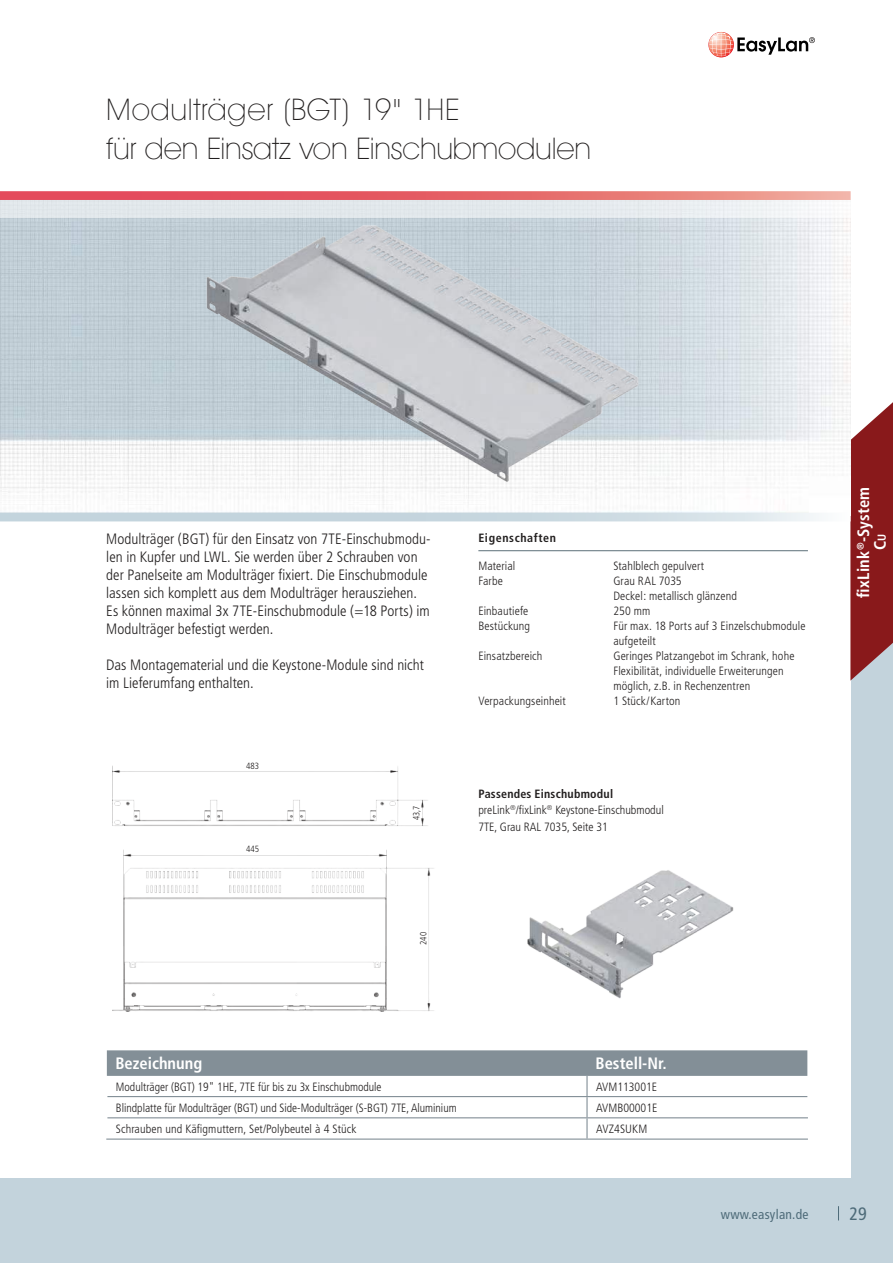
<style>
.page{position:relative;width:893px;height:1263px;background:#c3d3dc}
.page>*{position:absolute;margin:0;border:0;box-sizing:border-box;transform-origin:0 0}
.t1{font:200 30px/39px "Avant Garde IT Cby BT";letter-spacing:-.005em;color:#221f1f}
.t2{font:condensed 18px "Frutiger";color:#4e6b79}
.t3{font:700 condensed 16.5px/16.5px "Frutiger";color:#fff;text-align:center}
.t4{font:300 condensed 15px/18px "Frutiger";color:#221f1f}
.t5{font:condensed 13.5px "Frutiger";letter-spacing:.02em;color:#4e6b79}
.t6{font:300 condensed 12px/15px "Frutiger";letter-spacing:.005em;color:#221f1f}
.t7{font:700 condensed 12px "Frutiger";letter-spacing:.05em;color:#221f1f}
.t8{font:300 condensed 9px "Frutiger";color:#221f1f}
.t9{font:300 condensed 9px "Frutiger";color:#221f1f;scale:.95 1}
.s1{font-weight:700}
.s2{font-size:11.55px}
</style>
<div class="page">
<div style="left:0;top:0;width:850px;height:1178px;background:#fff"></div>
<svg style="left:838px;top:1206px;width:1px;height:14px"></svg>
<div style="left:840px;top:0;width:53px;height:632px;background:#fff"></div>
<svg style="left:850px;top:402px;width:43px;height:279px;background:#953739"></svg>
<img style="left:708px;top:32px;width:18px;height:16px">
<svg style="left:709px;top:33px;width:106px;height:24px"></svg>
<img style="left:0;top:218px;width:851px;height:297px">
<img style="left:0;top:513px;width:850px;height:8px">
<img style="left:113px;top:766px;width:321px;height:245px">
<img style="left:193px;top:218px;width:462px;height:269px">
<img style="left:527px;top:870px;width:207px;height:129px">
<svg style="left:0;top:200px;width:826px;height:18px;background:#e4e9ed"></svg>
<img style="left:0;top:191px;width:851px;height:9px">
<hr style="left:478px;top:550px;width:330px;height:1px;background:#5c6f79">
<svg style="left:106px;top:1050px;width:702px;height:69px"></svg>
<hr style="left:107px;top:1096px;width:480px;height:1px;background:#838f97">
<hr style="left:107px;top:1117px;width:480px;height:1px;background:#838f97">
<hr style="left:587px;top:1117px;width:221px;height:1px;background:#838f97">
<hr style="left:586px;top:1118px;width:2px;height:20px;background:#838f97">
<hr style="left:106px;top:1138px;width:481px;height:2px;background:#838f97">
<hr style="left:587px;top:1138px;width:221px;height:2px;background:#838f97">
<hr style="left:586px;top:1076px;width:2px;height:20px;background:#838f97">
<hr style="left:587px;top:1096px;width:220px;height:1px;background:#838f97">
<hr style="left:586px;top:1097px;width:2px;height:20px;background:#838f97">
<h1 class="t1" style="left:106px;top:93px;width:486px">Modulträger (BGT) 19" 1HE<br>für den Einsatz von Einschubmodulen</h1>
<p class="t4" style="left:106px;top:531px;width:326px">Modulträger (BGT) für den Einsatz von 7TE-Einschubmodu&shy;len in Kupfer und LWL. Sie werden über 2 Schrauben von der Panelseite am Modulträger fixiert. Die Einschubmodule lassen sich komplett aus dem Modulträger herausziehen.<br>Es können maximal 3x 7TE-Einschubmodule (=18 Ports) im Modulträger befestigt werden.</p>
<p class="t4" style="left:106px;top:657px;width:319px">Das Montagematerial und die Keystone-Module sind nicht im Lieferumfang enthalten.</p>
<p class="t8" style="left:246px;top:762px;width:14px">483</p>
<p class="t8" style="left:246px;top:845px;width:14px">445</p>
<p class="t9" style="left:413px;top:820px;width:16px;rotate:-90deg">43,7</p>
<p class="t8" style="left:420px;top:945px;width:14px;rotate:-90deg">240</p>
<p class="t7" style="left:478px;top:533px;width:79px">Eigenschaften</p>
<p class="t6" style="left:478px;top:559px;width:38px">Material</p>
<p class="t6" style="left:613px;top:559px;width:92px">Stahlblech gepulvert</p>
<p class="t6" style="left:478px;top:574px;width:26px">Farbe</p>
<p class="t6" style="left:613px;top:574px;width:125px">Grau RAL 7035<br>Deckel: metallisch glänzend</p>
<p class="t6" style="left:478px;top:604px;width:51px">Einbautiefe</p>
<p class="t6" style="left:613px;top:604px;width:38px">250 mm</p>
<p class="t6" style="left:478px;top:619px;width:53px">Bestückung</p>
<p class="t6" style="left:613px;top:619px;width:194px">Für max. 18 Ports auf 3 Einzelschubmodule aufgeteilt</p>
<p class="t6" style="left:478px;top:649px;width:65px">Einsatzbereich</p>
<p class="t6" style="left:613px;top:649px;width:183px">Geringes Platzangebot im Schrank, hohe<br>Flexibilität, individuelle Erweiterungen möglich, z.B. in Rechenzentren</p>
<p class="t6" style="left:478px;top:694px;width:89px">Verpackungseinheit</p>
<p class="t6" style="left:613px;top:694px;width:69px">1 Stück/Karton</p>
<p class="t6" style="left:478px;top:786px;width:187px;line-height:16.5px"><span class="s1">Passendes Einschubmodul </span>preLink<sup>®</sup>/fixLink<sup>®</sup> Keystone-Einschubmodul<br>7TE, Grau RAL 7035, Seite 31</p>
<h3 class="t3" style="left:856px;top:597px;width:112px;rotate:-90deg">fixLink<sup>®</sup>-System<br>C<span class="s2">U</span></h3>
<h3 class="t3" style="left:115px;top:1056px;width:88px">Bezeichnung</h3>
<h3 class="t3" style="left:595px;top:1056px;width:73px">Bestell-Nr.</h3>
<p class="t6" style="left:116px;top:1080px;width:267px">Modulträger (BGT) 19" 1HE, 7TE für bis zu 3x Einschubmodule</p>
<p class="t6" style="left:596px;top:1080px;width:63px">AVM113001E</p>
<p class="t6" style="left:116px;top:1101px;width:342px">Blindplatte für Modulträger (BGT) und Side-Modulträger (S-BGT) 7TE, Aluminium</p>
<p class="t6" style="left:596px;top:1101px;width:63px">AVMB00001E</p>
<p class="t6" style="left:116px;top:1122px;width:242px">Schrauben und Käfigmuttern, Set/Polybeutel à 4 Stück</p>
<p class="t6" style="left:596px;top:1122px;width:53px">AVZ4SUKM</p>
<p class="t5" style="left:721px;top:1209px;width:89px">www.easylan.de</p>
<h2 class="t2" style="left:849px;top:1206px;width:19px">29</h2>
</div>
